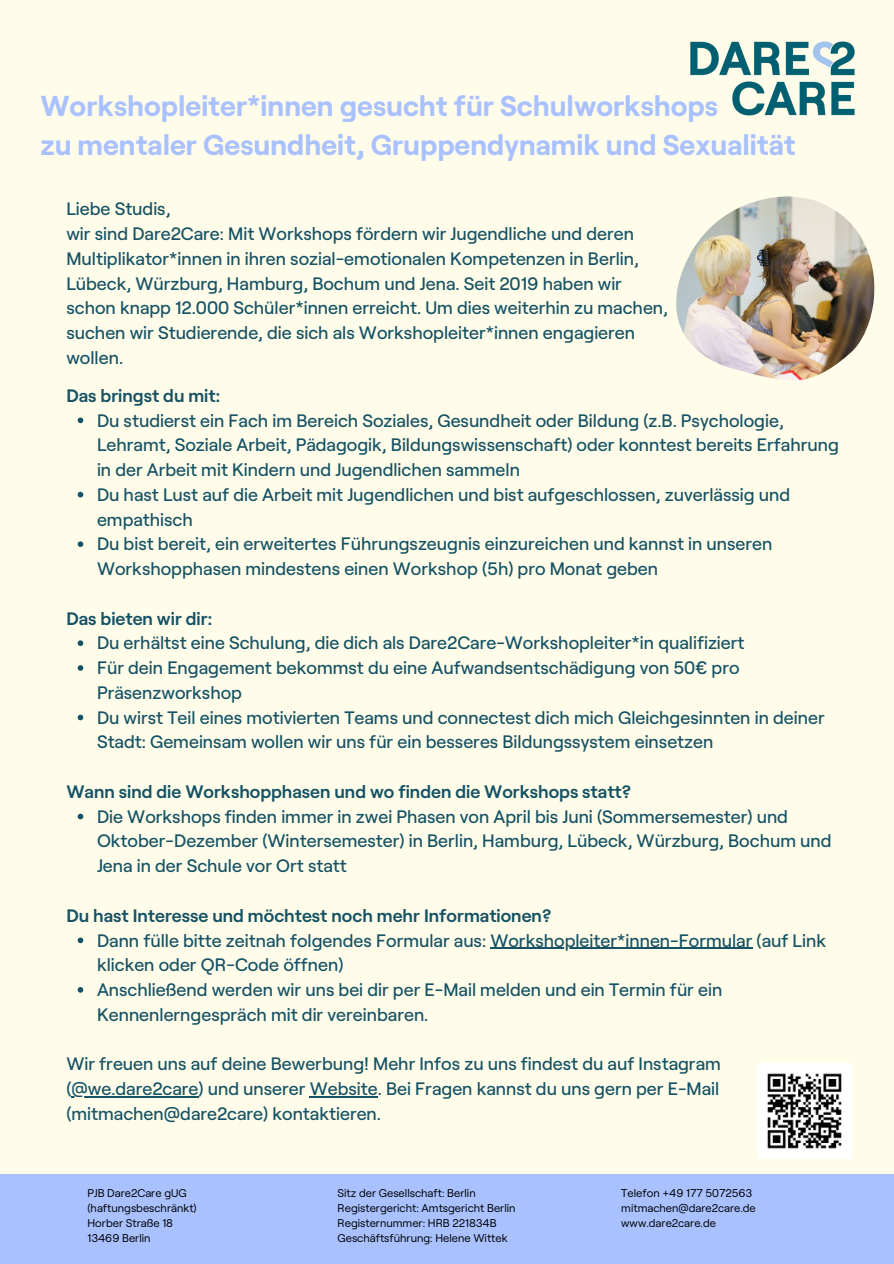
<style>
.page{position:relative;width:894px;height:1264px;background:#fff}
.page>*{position:absolute;margin:0;border:0;box-sizing:border-box;transform-origin:0 0}
.t1{font:700 28.8px/39.3px "Roobert";color:#a9c1ff}
.t2{font:500 18px/24.8px "Roobert";color:#155264}
.t3{font:600 18px "Roobert";color:#155264}
.t4{font:11.25px/15px "Roobert";color:#000}
</style>
<div class="page">
<div style="left:0;top:0;width:893px;height:1263px;background:#fffcea"></div>
<div style="left:0;top:1174px;width:893px;height:89px;background:#a9c1ff"></div>
<img style="left:757px;top:1063px;width:94px;height:95px">
<svg style="left:78px;top:417px;width:5px;height:6px"></svg>
<svg style="left:78px;top:492px;width:5px;height:5px"></svg>
<svg style="left:78px;top:541px;width:5px;height:6px"></svg>
<svg style="left:78px;top:640px;width:5px;height:6px"></svg>
<svg style="left:78px;top:665px;width:5px;height:5px"></svg>
<svg style="left:78px;top:714px;width:5px;height:6px"></svg>
<svg style="left:78px;top:813px;width:5px;height:6px"></svg>
<svg style="left:78px;top:937px;width:5px;height:6px"></svg>
<hr style="left:490px;top:947px;width:262px;height:1px;background:#155264">
<svg style="left:78px;top:987px;width:5px;height:5px"></svg>
<hr style="left:71px;top:1096px;width:127px;height:1px;background:#155264">
<hr style="left:309px;top:1096px;width:68px;height:1px;background:#155264">
<img style="left:676px;top:196px;width:199px;height:184px">
<img style="left:690px;top:41px;width:165px;height:75px">
<p class="t1" style="left:40px;top:85px;width:756px">Workshopleiter*innen gesucht für Schulworkshops<br>zu mentaler Gesundheit, Gruppendynamik und Sexualität</p>
<p class="t2" style="left:66px;top:196px;width:603px">Liebe Studis,<br>wir sind Dare2Care: Mit Workshops fördern wir Jugendliche und deren Multiplikator*innen in ihren sozial-emotionalen Kompetenzen in Berlin, Lübeck, Würzburg, Hamburg, Bochum und Jena. Seit 2019 haben wir schon knapp 12.000 Schüler*innen erreicht. Um dies weiterhin zu machen, suchen wir Studierende, die sich als Workshopleiter*innen engagieren wollen.</p>
<h1 class="t3" style="left:66px;top:384px;width:155px">Das bringst du mit:</h1>
<h2 class="t2" style="left:97px;top:407px;width:743px">Du studierst ein Fach im Bereich Soziales, Gesundheit oder Bildung (z.B. Psychologie,<br>Lehramt, Soziale Arbeit, Pädagogik, Bildungswissenschaft) oder konntest bereits Erfahrung in der Arbeit mit Kindern und Jugendlichen sammeln</h2>
<h2 class="t2" style="left:97px;top:481px;width:694px">Du hast Lust auf die Arbeit mit Jugendlichen und bist aufgeschlossen, zuverlässig und empathisch</h2>
<h3 class="t2" style="left:97px;top:531px;width:676px">Du bist bereit, ein erweitertes Führungszeugnis einzureichen und kannst in unseren<br>Workshopphasen mindestens einen Workshop (5h) pro Monat geben</h3>
<h3 class="t3" style="left:66px;top:606px;width:147px">Das bieten wir dir:</h3>
<h3 class="t2" style="left:97px;top:630px;width:648px">Du erhältst eine Schulung, die dich als Dare2Care-Workshopleiter*in qualifiziert</h3>
<h2 class="t2" style="left:97px;top:654px;width:644px">Für dein Engagement bekommst du eine Aufwandsentschädigung von 50€ pro<br>Präsenzworkshop</h2>
<h3 class="t2" style="left:97px;top:704px;width:729px">Du wirst Teil eines motivierten Teams und connectest dich mich Gleichgesinnten in deiner<br>Stadt: Gemeinsam wollen wir uns für ein besseres Bildungssystem einsetzen</h3>
<h3 class="t3" style="left:66px;top:780px;width:566px">Wann sind die Workshopphasen und wo finden die Workshops statt?</h3>
<h3 class="t2" style="left:97px;top:803px;width:735px">Die Workshops finden immer in zwei Phasen von April bis Juni (Sommersemester) und<br>Oktober-Dezember (Wintersemester) in Berlin, Hamburg, Lübeck, Würzburg, Bochum und<br>Jena in der Schule vor Ort statt</h3>
<h2 class="t3" style="left:66px;top:903px;width:486px">Du hast Interesse und möchtest noch mehr Informationen?</h2>
<h3 class="t2" style="left:97px;top:927px;width:730px">Dann fülle bitte zeitnah folgendes Formular aus: Workshopleiter*innen-Formular (auf Link</h3>
<h2 class="t2" style="left:97px;top:951px;width:626px">klicken oder QR-Code öffnen)<br>Anschließend werden wir uns bei dir per E-Mail melden und ein Termin für ein</h2>
<h3 class="t2" style="left:97px;top:1001px;width:333px">Kennenlerngespräch mit dir vereinbaren.</h3>
<h3 class="t2" style="left:66px;top:1050px;width:655px">Wir freuen uns auf deine Bewerbung! Mehr Infos zu uns findest du auf Instagram</h3>
<h3 class="t2" style="left:66px;top:1075px;width:654px">(@we.dare2care) und unserer Website. Bei Fragen kannst du uns gern per E-Mail</h3>
<h2 class="t2" style="left:66px;top:1100px;width:316px">(mitmachen@dare2care) kontaktieren.</h2>
<p class="t4" style="left:87px;top:1184px;width:101px">PJB Dare2Care gUG</p>
<p class="t4" style="left:87px;top:1199px;width:111px">(haftungsbeschränkt)</p>
<p class="t4" style="left:87px;top:1214px;width:87px">Horber Straße 18</p>
<p class="t4" style="left:87px;top:1229px;width:65px">13469 Berlin</p>
<p class="t4" style="left:337px;top:1184px;width:140px">Sitz der Gesellschaft: Berlin</p>
<p class="t4" style="left:337px;top:1199px;width:179px">Registergericht: Amtsgericht Berlin<br>Registernummer: HRB 221834B</p>
<p class="t4" style="left:337px;top:1229px;width:171px">Geschäftsführung: Helene Wittek</p>
<p class="t4" style="left:621px;top:1184px;width:132px">Telefon +49 177 5072563</p>
<p class="t4" style="left:621px;top:1199px;width:136px">mitmachen@dare2care.de</p>
<p class="t4" style="left:621px;top:1214px;width:96px">www.dare2care.de</p>
</div>
